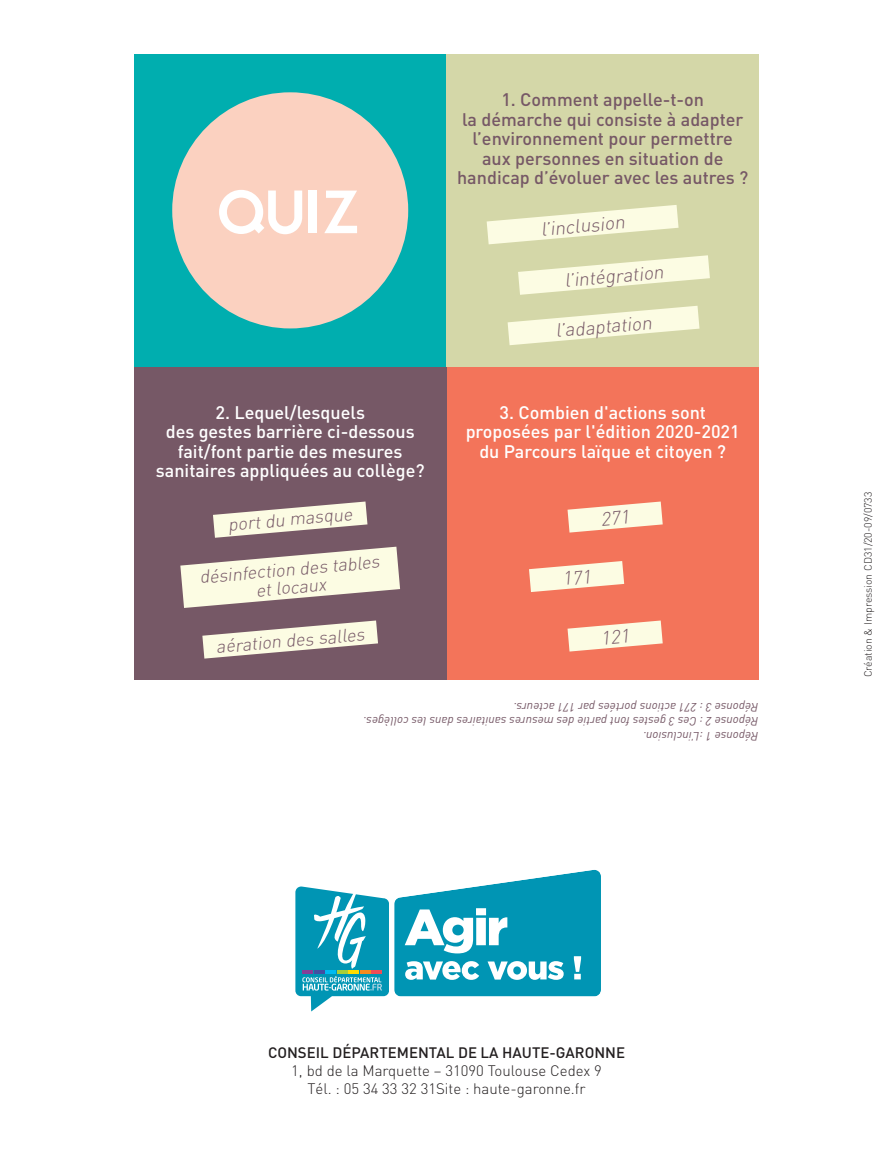
<style>
.page{position:relative;width:893px;height:1170px;background:#fff}
.page>*{position:absolute;margin:0;border:0;box-sizing:border-box;transform-origin:0 0}
.t1{font:60.75px "Gross";color:#fff}
.t2{font:italic 300 18.9px "DIN";color:#765866}
.t3{font:500 18px/19.5px "DIN";color:#fff;text-align:center}
.t4{font:500 18px/19.5px "DIN";color:#765866;text-align:center}
.t5{font:italic 300 18px/18px "DIN";color:#765866;text-align:center}
.t6{font:300 15px/18px "DIN";color:#231f20;text-align:center}
.t7{font:500 15px "DIN";color:#231f20}
.t8{font:italic 12px/14.4px "DIN";color:#765866}
.t9{font:300 10.5px "DIN";color:#231f20}
</style>
<div class="page">
<div style="left:134px;top:54px;width:312px;height:313px;background:#00aeaf"></div>
<div style="left:172px;top:92px;width:236px;height:236px;background:#fbd1c0;border-radius:50%"></div>
<div style="left:446px;top:54px;width:313px;height:313px;background:#d4d7a8"></div>
<div style="left:446px;top:367px;width:313px;height:312px;background:#f3745a"></div>
<div style="left:134px;top:367px;width:312px;height:312px;background:#765866"></div>
<svg style="left:213px;top:501px;width:154px;height:36px"></svg>
<svg style="left:180px;top:546px;width:220px;height:62px"></svg>
<svg style="left:202px;top:620px;width:176px;height:38px"></svg>
<svg style="left:487px;top:205px;width:192px;height:39px"></svg>
<svg style="left:295px;top:869px;width:306px;height:143px"></svg>
<svg style="left:518px;top:255px;width:192px;height:40px"></svg>
<svg style="left:508px;top:306px;width:191px;height:39px"></svg>
<svg style="left:567px;top:501px;width:96px;height:31px"></svg>
<svg style="left:529px;top:561px;width:95px;height:31px"></svg>
<svg style="left:567px;top:620px;width:96px;height:31px"></svg>
<h1 class="t1" style="left:219px;top:174px;width:144px">QUIZ</h1>
<p class="t4" style="left:457px;top:89px;width:293px">1. Comment appelle-t-on<br>la démarche qui consiste à adapter l’environnement pour permettre aux personnes en situation de handicap d’évoluer avec les autres ?</p>
<p class="t2" style="left:540px;top:217px;width:86px;rotate:-5deg">l’inclusion</p>
<p class="t2" style="left:564px;top:268px;width:101px;rotate:-5deg">l’intégration</p>
<p class="t2" style="left:554px;top:319px;width:98px;rotate:-5deg">l’adaptation</p>
<p class="t3" style="left:156px;top:402px;width:270px">2. Lequel/lesquels<br>des gestes barrière ci-dessous fait/font partie des mesures sanitaires appliquées au collège?</p>
<p class="t3" style="left:466px;top:402px;width:276px">3. Combien d'actions sont proposées par l'édition 2020-2021 du Parcours laïque et citoyen ?</p>
<p class="t5" style="left:227px;top:515px;width:126px;rotate:-5deg">port du masque</p>
<p class="t5" style="left:199px;top:568px;width:182px;rotate:-5deg">désinfection des tables et locaux</p>
<p class="t5" style="left:215px;top:637px;width:150px;rotate:-5deg">aération des salles</p>
<p class="t8" style="left:759px;top:743px;width:397px;rotate:-180deg">Réponse 1 :L’inclusion.<br>Réponse 2 : Ces 3 gestes font partie des mesures sanitaires dans les collèges.<br>Réponse 3 : 271 actions portées par 171 acteurs.</p>
<p class="t9" style="left:861px;top:677px;width:187px;rotate:-90deg">Création &amp; Impression CD31/20-09/0733</p>
<p class="t7" style="left:268px;top:1043px;width:359px">CONSEIL DÉPARTEMENTAL DE LA HAUTE-GARONNE</p>
<p class="t6" style="left:291px;top:1061px;width:312px">1, bd de la Marquette – 31090 Toulouse Cedex 9<br>Tél. : 05 34 33 32 31Site : haute-garonne.fr</p>
</div>
